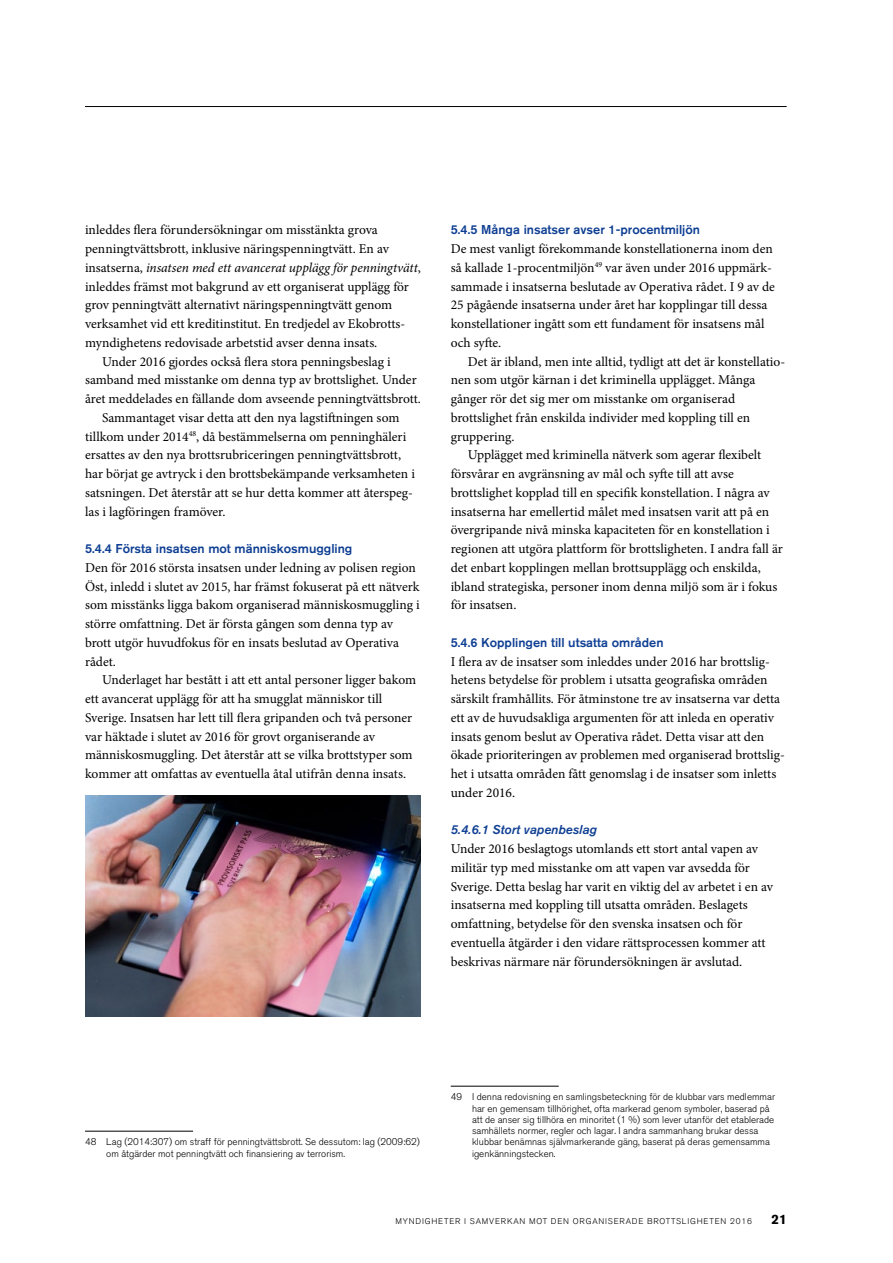
<style>
.page{position:relative;width:893px;height:1263px;background:#fff}
.page>*{position:absolute;margin:0;border:0;box-sizing:border-box;transform-origin:0 0}
.t1{font:13.5px/18.8px "Minion Pro";color:#000}
.t2{font:italic 13.5px "Minion Pro";letter-spacing:-.005em;color:#000}
.t3{font:700 13.5px "Akzidenz Grotesk BQ";color:#000}
.t4{font:500 12.75px "Akzidenz Grotesk BQ";color:#0f3f93}
.t5{font:italic 12.75px "Akzidenz Grotesk BQ Med";color:#0f3f93}
.t6{font:300 9.75px/11.2px "Akzidenz Grotesk BQ";color:#000}
.t7{font:300 8.25px "Akzidenz Grotesk BQ";letter-spacing:.1em;color:#000}
.s1{font-style:normal}
</style>
<div class="page">
<hr style="left:85px;top:106px;width:702px;height:1px;background:#000">
<hr style="left:85px;top:1131px;width:108px;height:1px;background:#000">
<hr style="left:451px;top:1086px;width:108px;height:1px;background:#000">
<img style="left:85px;top:795px;width:336px;height:221px">
<p class="t1" style="left:85px;top:221px;width:294px">inleddes flera förundersökningar om misstänkta grova</p>
<p class="t1" style="left:85px;top:239px;width:305px">penningtvättsbrott, inklusive näringspenningtvätt. En av</p>
<p class="t2" style="left:85px;top:258px;width:337px"><span class="s1">insatserna,</span> insatsen med ett avancerat upplägg för penningtvätt<span class="s1">,</span></p>
<p class="t1" style="left:85px;top:277px;width:325px">inleddes främst mot bakgrund av ett organiserat upplägg för</p>
<p class="t1" style="left:85px;top:296px;width:309px">grov penningtvätt alternativt näringspenningtvätt genom</p>
<p class="t1" style="left:85px;top:314px;width:322px">verksamhet vid ett kreditinstitut. En tredjedel av Ekobrotts-</p>
<p class="t1" style="left:85px;top:333px;width:294px">myndighetens redovisade arbetstid avser denna insats.</p>
<p class="t1" style="left:102px;top:352px;width:290px">Under 2016 gjordes också flera stora penningsbeslag i</p>
<p class="t1" style="left:85px;top:371px;width:333px">samband med misstanke om denna typ av brottslighet. Under</p>
<p class="t1" style="left:85px;top:389px;width:337px">året meddelades en fällande dom avseende penningtvättsbrott.</p>
<p class="t1" style="left:102px;top:408px;width:299px">Sammantaget visar detta att den nya lagstiftningen som</p>
<p class="t1" style="left:85px;top:427px;width:323px">tillkom under 2014<sup>48</sup>, då bestämmelserna om penninghäleri</p>
<p class="t1" style="left:85px;top:446px;width:318px">ersattes av den nya brottsrubriceringen penningtvättsbrott,</p>
<p class="t1" style="left:85px;top:464px;width:331px">har börjat ge avtryck i den brottsbekämpande verksamheten i</p>
<p class="t1" style="left:85px;top:483px;width:330px">satsningen. Det återstår att se hur detta kommer att återspeg-</p>
<p class="t1" style="left:85px;top:502px;width:142px">las i lagföringen framöver.</p>
<p class="t4" style="left:85px;top:541px;width:269px">5.4.4 Första insatsen mot människosmuggling</p>
<p class="t1" style="left:85px;top:558px;width:336px">Den för 2016 största insatsen under ledning av polisen region Öst, inledd i slutet av 2015, har främst fokuserat på ett nätverk som misstänks ligga bakom organiserad människosmuggling i större omfattning. Det är första gången som denna typ av brott utgör huvudfokus för en insats beslutad av Operativa rådet.</p>
<p class="t1" style="left:85px;top:671px;width:333px;text-indent:17px">Underlaget har bestått i att ett antal personer ligger bakom ett avancerat upplägg för att ha smugglat människor till Sverige. Insatsen har lett till flera gripanden och två personer var häktade i slutet av 2016 för grovt organiserande av människosmuggling. Det återstår att se vilka brottstyper som kommer att omfattas av eventuella åtal utifrån denna insats.</p>
<p class="t4" style="left:451px;top:222px;width:251px">5.4.5 Många insatser avser 1-procentmiljön</p>
<p class="t1" style="left:451px;top:239px;width:326px">De mest vanligt förekommande konstellationerna inom den så kallade 1-procentmiljön<sup>49</sup> var även under 2016 uppmärk&shy;sammade i insatserna beslutade av Operativa rådet. I 9 av de 25 pågående insatserna under året har kopplingar till dessa konstellationer ingått som ett fundament för insatsens mål och syfte.</p>
<p class="t1" style="left:468px;top:352px;width:319px">Det är ibland, men inte alltid, tydligt att det är konstellatio-</p>
<p class="t1" style="left:451px;top:371px;width:306px">nen som utgör kärnan i det kriminella upplägget. Många</p>
<p class="t1" style="left:451px;top:389px;width:286px">gånger rör det sig mer om misstanke om organiserad</p>
<p class="t1" style="left:451px;top:408px;width:301px">brottslighet från enskilda individer med koppling till en</p>
<p class="t1" style="left:451px;top:427px;width:65px">gruppering.</p>
<p class="t1" style="left:468px;top:446px;width:295px">Upplägget med kriminella nätverk som agerar flexibelt</p>
<p class="t1" style="left:451px;top:464px;width:285px">försvårar en avgränsning av mål och syfte till att avse</p>
<p class="t1" style="left:451px;top:483px;width:320px">brottslighet kopplad till en specifik konstellation. I några av</p>
<p class="t1" style="left:451px;top:502px;width:320px">insatserna har emellertid målet med insatsen varit att på en</p>
<p class="t1" style="left:451px;top:521px;width:321px">övergripande nivå minska kapaciteten för en konstellation i</p>
<p class="t1" style="left:451px;top:539px;width:334px">regionen att utgöra plattform för brottsligheten. I andra fall är</p>
<p class="t1" style="left:451px;top:558px;width:311px">det enbart kopplingen mellan brottsupplägg och enskilda,</p>
<p class="t1" style="left:451px;top:577px;width:328px">ibland strategiska, personer inom denna miljö som är i fokus</p>
<p class="t1" style="left:451px;top:596px;width:67px">för insatsen.</p>
<p class="t4" style="left:451px;top:634px;width:214px">5.4.6 Kopplingen till utsatta områden</p>
<p class="t1" style="left:451px;top:652px;width:336px">I flera av de insatser som inleddes under 2016 har brottslig&shy;hetens betydelse för problem i utsatta geografiska områden särskilt framhållits. För åtminstone tre av insatserna var detta ett av de huvudsakliga argumenten för att inleda en operativ insats genom beslut av Operativa rådet. Detta visar att den ökade prioriteringen av problemen med organiserad brottslig&shy;het i utsatta områden fått genomslag i de insatser som inletts under 2016.</p>
<p class="t5" style="left:451px;top:823px;width:148px">5.4.6.1 Stort vapenbeslag</p>
<p class="t1" style="left:451px;top:839px;width:324px">Under 2016 beslagtogs utomlands ett stort antal vapen av militär typ med misstanke om att vapen var avsedda för Sverige. Detta beslag har varit en viktig del av arbetet i en av insatserna med koppling till utsatta områden. Beslagets omfattning, betydelse för den svenska insatsen och för eventuella åtgärder i den vidare rättsprocessen kommer att beskrivas närmare när förundersökningen är avslutad.</p>
<p class="t6" style="left:106px;top:1136px;width:315px;text-indent:-21px">48 Lag (2014:307) om straff för penningtvättsbrott. Se dessutom: lag (2009:62) om åtgärder mot penningtvätt och finansiering av terrorism.</p>
<p class="t6" style="left:472px;top:1091px;width:305px;text-indent:-21px">49 I denna redovisning en samlingsbeteckning för de klubbar vars medlemmar har en gemensam tillhörighet, ofta markerad genom symboler, baserad på att de anser sig tillhöra en minoritet (1 %) som lever utanför det etablerade samhällets normer, regler och lagar. I andra sammanhang brukar dessa klubbar benämnas självmarkerande gäng, baserat på deras gemensamma igenkänningstecken.</p>
<p class="t7" style="left:395px;top:1216px;width:358px">MYNDIGHETER I SAMVERKAN MOT DEN ORGANISERADE BROTTSLIGHETEN 2016</p>
<p class="t3" style="left:771px;top:1211px;width:17px">21</p>
</div>
